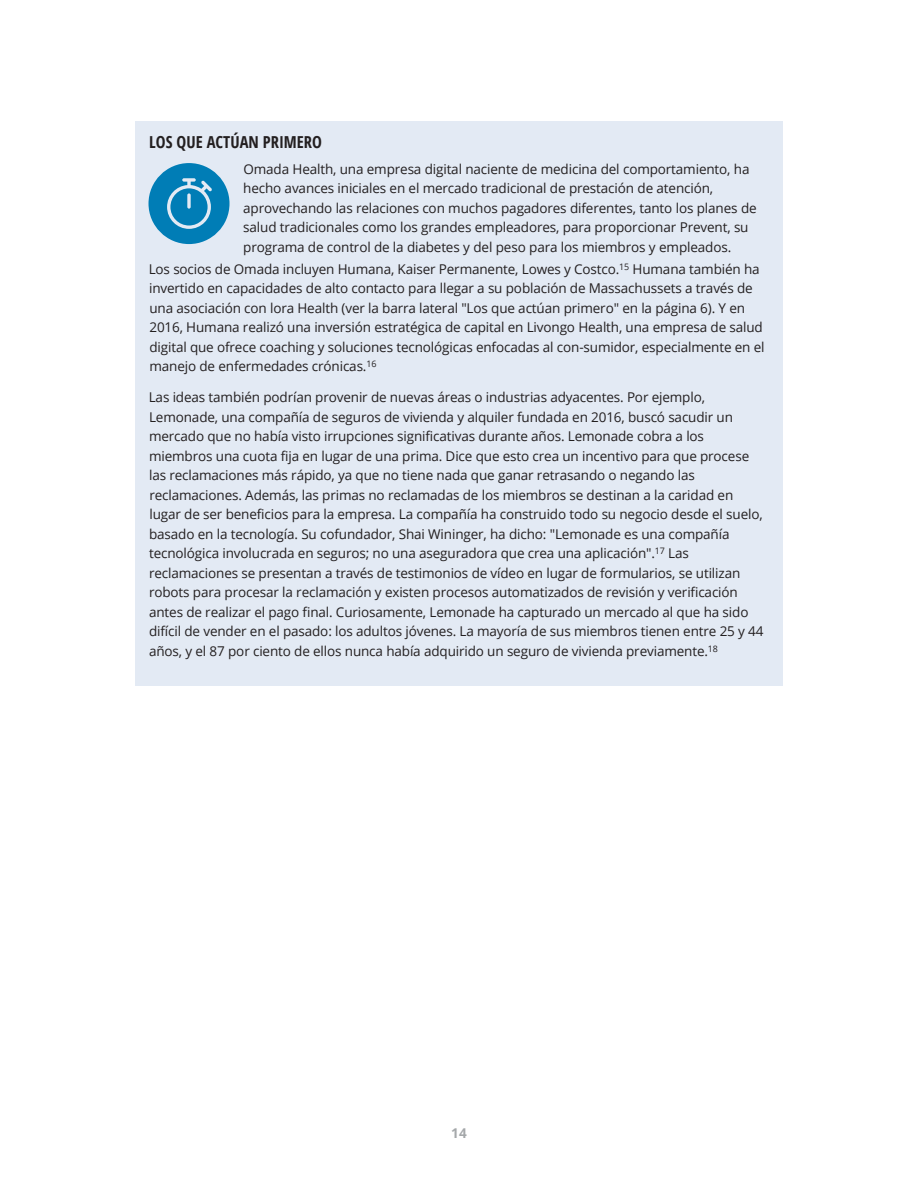
<style>
.page{position:relative;width:918px;height:1188px;background:#fff}
.page>*{position:absolute;margin:0;border:0;box-sizing:border-box;transform-origin:0 0}
.t1{font:700 16.5px "Open Sans Condensed";color:#231f20}
.t2{font:13.5px/19.5px "Open Sans";letter-spacing:-.01em;color:#231f20}
.t3{font:700 13.5px "Open Sans";color:#a5a8aa}
</style>
<div class="page">
<div style="left:135px;top:122px;width:648px;height:564px;background:#e3eaf4"></div>
<svg style="left:149px;top:163px;width:81px;height:81px"></svg>
<p class="t1" style="left:149px;top:130px;width:174px">LOS QUE ACTÚAN PRIMERO</p>
<p class="t2" style="left:243px;top:159px;width:515px">Omada Health, una empresa digital naciente de medicina del comportamiento, ha hecho avances iniciales en el mercado tradicional de prestación de atención, aprovechando las relaciones con muchos pagadores diferentes, tanto los planes de salud tradicionales como los grandes empleadores, para proporcionar Prevent, su programa de control de la diabetes y del peso para los miembros y empleados.</p>
<p class="t2" style="left:149px;top:259px;width:617px">Los socios de Omada incluyen Humana, Kaiser Permanente, Lowes y Costco.<sup>15</sup> Humana también ha invertido en capacidades de alto contacto para llegar a su población de Massachussets a través de una asociación con lora Health (ver la barra lateral "Los que actúan primero" en la página 6). Y en 2016, Humana realizó una inversión estratégica de capital en Livongo Health, una empresa de salud digital que ofrece coaching y soluciones tecnológicas enfocadas al con-sumidor, especialmente en el manejo de enfermedades crónicas.<sup>16</sup></p>
<p class="t2" style="left:149px;top:387px;width:616px">Las ideas también podrían provenir de nuevas áreas o industrias adyacentes. Por ejemplo, Lemonade, una compañía de seguros de vivienda y alquiler fundada en 2016, buscó sacudir un mercado que no había visto irrupciones significativas durante años. Lemonade cobra a los miembros una cuota fija en lugar de una prima. Dice que esto crea un incentivo para que procese las reclamaciones más rápido, ya que no tiene nada que ganar retrasando o negando las reclamaciones. Además, las primas no reclamadas de los miembros se destinan a la caridad en lugar de ser beneficios para la empresa. La compañía ha construido todo su negocio desde el suelo, basado en la tecnología. Su cofundador, Shai Wininger, ha dicho: "Lemonade es una compañía tecnológica involucrada en seguros; no una aseguradora que crea una aplicación".<sup>17</sup> Las reclamaciones se presentan a través de testimonios de vídeo en lugar de formularios, se utilizan robots para procesar la reclamación y existen procesos automatizados de revisión y verificación antes de realizar el pago final. Curiosamente, Lemonade ha capturado un mercado al que ha sido difícil de vender en el pasado: los adultos jóvenes. La mayoría de sus miembros tienen entre 25 y 44 años, y el 87 por ciento de ellos nunca había adquirido un seguro de vivienda previamente.<sup>18</sup></p>
<p class="t3" style="left:451px;top:1123px;width:17px">14</p>
</div>
